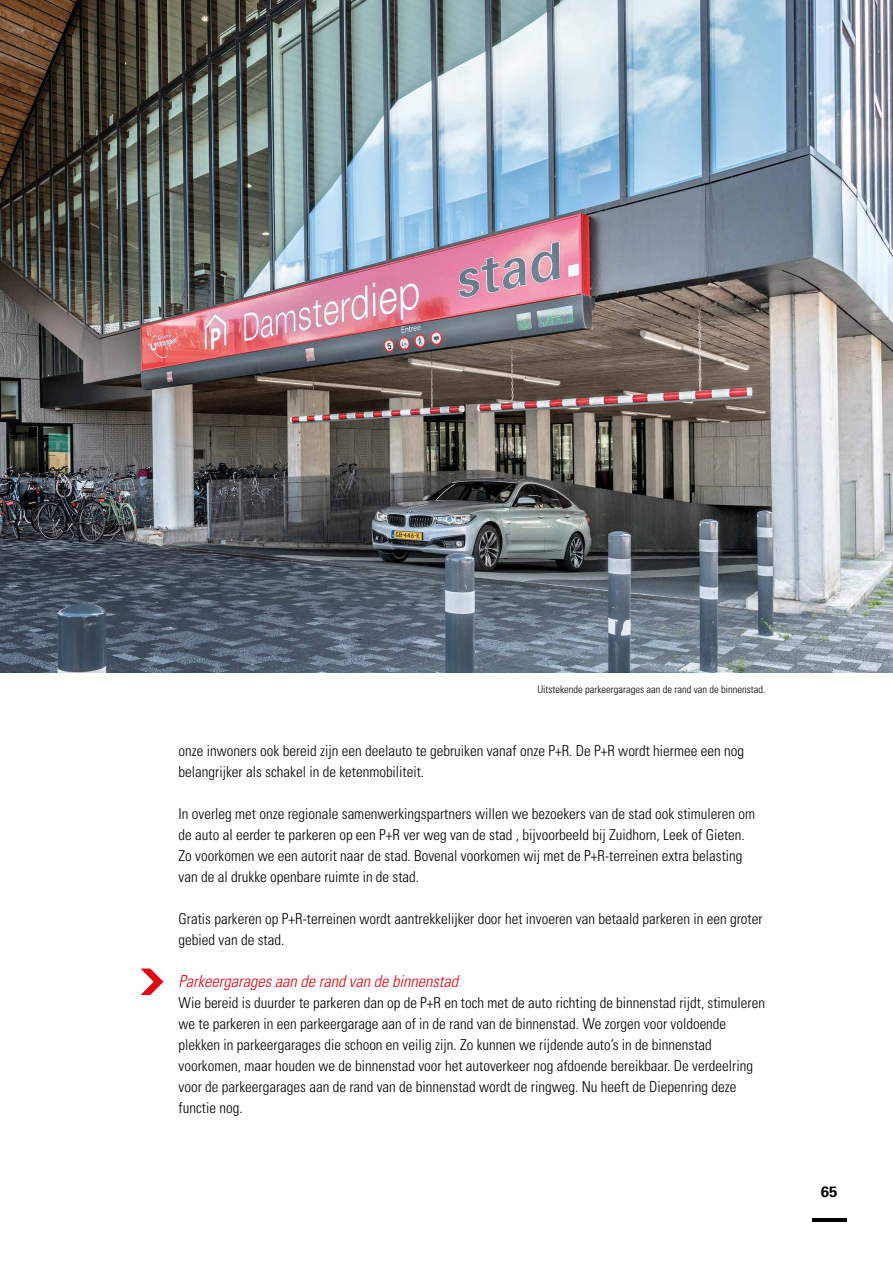
<style>
.page{position:relative;width:893px;height:1263px;background:#fff}
.page>*{position:absolute;margin:0;border:0;box-sizing:border-box;transform-origin:0 0}
.t1{font:italic 300 condensed 16.5px "Univers";color:#e30613}
.t2{font:300 condensed 15px/21px "Univers";color:#000}
.t3{font:700 15px "Univers";color:#000}
.t4{font:300 condensed 10.5px "Univers";color:#000}
</style>
<div class="page">
<hr style="left:812px;top:1218px;width:34px;height:3px;background:#000">
<svg style="left:141px;top:968px;width:22px;height:27px"></svg>
<img style="left:0;top:0;width:893px;height:672px">
<p class="t4" style="left:537px;top:683px;width:229px">Uitstekende parkeergarages aan de rand van de binnenstad.</p>
<p class="t2" style="left:179px;top:740px;width:567px">onze inwoners ook bereid zijn een deelauto te gebruiken vanaf onze P+R. De P+R wordt hiermee een nog belangrijker als schakel in de ketenmobiliteit.</p>
<p class="t2" style="left:179px;top:803px;width:578px">In overleg met onze regionale samenwerkingspartners willen we bezoekers van de stad ook stimuleren om de auto al eerder te parkeren op een P+R ver weg van de stad , bijvoorbeeld bij Zuidhorn, Leek of Gieten.<br>Zo voorkomen we een autorit naar de stad. Bovenal voorkomen wij met de P+R-terreinen extra belasting van de al drukke openbare ruimte in de stad.</p>
<p class="t2" style="left:179px;top:908px;width:585px">Gratis parkeren op P+R-terreinen wordt aantrekkelijker door het invoeren van betaald parkeren in een groter gebied van de stad.</p>
<p class="t1" style="left:179px;top:971px;width:281px">Parkeergarages aan de rand van de binnenstad</p>
<p class="t2" style="left:179px;top:992px;width:588px">Wie bereid is duurder te parkeren dan op de P+R en toch met de auto richting de binnenstad rijdt, stimuleren we te parkeren in een parkeergarage aan of in de rand van de binnenstad. We zorgen voor voldoende plekken in parkeergarages die schoon en veilig zijn. Zo kunnen we rijdende auto’s in de binnenstad voorkomen, maar houden we de binnenstad voor het autoverkeer nog afdoende bereikbaar. De verdeelring voor de parkeergarages aan de rand van de binnenstad wordt de ringweg. Nu heeft de Diepenring deze functie nog.</p>
<p class="t3" style="left:821px;top:1182px;width:18px">65</p>
</div>
